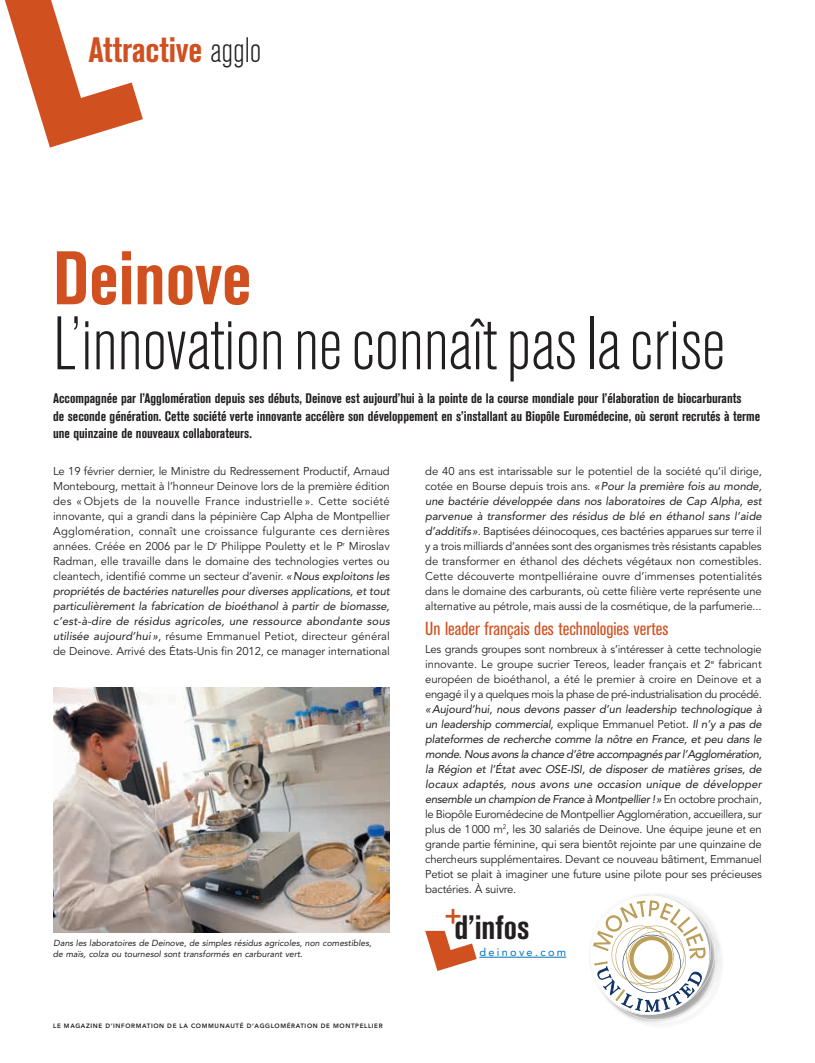
<style>
.page{position:relative;width:815px;height:1063px;background:#fff}
.page>*{position:absolute;margin:0;border:0;box-sizing:border-box;transform-origin:0 0}
.Agglo-durable_titre{font:300 condensed 75px "Akzidenz Grotesk BE";color:#231f20}
.Agglo-durable_titre-2{font:700 condensed 75px "Akzidenz Grotesk BE";color:#d05020}
.t1{font:700 condensed 35px "Akzidenz Grotesk BE";color:#d05020}
.t2{font:700 condensed 33.5px "Akzidenz Grotesk BE";color:#231f20}
.t3{font:700 condensed 33.5px "Akzidenz Grotesk BE";color:#d05020}
.A_Durable_sur-titre{font:condensed 18.75px "Akzidenz Grotesk BE";color:#d05020}
.t4{font:700 condensed 13.75px/17.5px "Akzidenz Grotesk BE";color:#231f20}
.texte_courant{font:11.25px/15px "Avenir";letter-spacing:-.015em;color:#231f20;text-align:justify}
.t5{font:11px "Avenir";letter-spacing:.21em;color:#0072bc}
.texte_courant-2{font:italic 8.75px "Avenir";color:#231f20}
.t6{font:800 6.25px "Avenir";letter-spacing:.1em;color:#231f20}
.s1{font-weight:300;color:#231f20}
.s2{font-style:italic}
</style>
<div class="page">
<svg style="left:593px;top:894px;width:128px;height:130px"></svg>
<svg style="left:5px;top:0;width:138px;height:148px"></svg>
<img style="left:53px;top:688px;width:337px;height:244px">
<svg style="left:425px;top:931px;width:52px;height:40px"></svg>
<hr style="left:479px;top:957px;width:87px;height:1px;background:#0072bc">
<p class="t1" style="left:89px;top:30px;width:174px">Attractive <span class="s1">agglo</span></p>
<p class="Agglo-durable_titre-2" style="left:53px;top:235px;width:200px">Deinove</p>
<p class="Agglo-durable_titre" style="left:53px;top:303px;width:674px">L’innovationneconnaîtpaslacrise</p>
<p class="t4" style="left:53px;top:390px;width:690px">Accompagnée par l’Agglomération depuis ses débuts, Deinove est aujourd’hui à la pointe de la course mondiale pour l’élaboration de biocarburants</p>
<p class="t4" style="left:53px;top:407px;width:709px">de seconde génération. Cette société verte innovante accélère son développement en s’installant au Biopôle Euromédecine, où seront recrutés à terme une quinzaine de nouveaux collaborateurs.</p>
<p class="texte_courant" style="left:53px;top:464px;width:338px">Le 19 février dernier, le Ministre du Redressement Productif, Arnaud Montebourg, mettait à l’honneur Deinove lors de la première édition des « Objets de la nouvelle France industrielle ». Cette société innovante, qui a grandi dans la pépinière Cap Alpha de Montpellier Agglomération, connaît une croissance fulgurante ces dernières années. Créée en 2006 par le D<sup>r</sup> Philippe Pouletty et le P<sup>r</sup> Miroslav Radman, elle travaille dans le domaine des technologies vertes ou cleantech, identifié comme un secteur d’avenir. <span class="s2">«Nous exploitons les propriétés de bactéries naturelles pour diverses applications, et tout particulièrement la fabrication de bioéthanol à partir de biomasse, c’est-à-dire de résidus agricoles, une ressource abondante sous utilisée aujourd’hui »</span>, résume Emmanuel Petiot, directeur général de Deinove. Arrivé des États-Unis fin 2012, ce manager international</p>
<p class="texte_courant" style="left:425px;top:464px;width:338px">de 40 ans est intarissable sur le potentiel de la société qu’il dirige, cotée en Bourse depuis trois ans. <span class="s2">«Pour la première fois au monde, une bactérie développée dans nos laboratoires de Cap Alpha, est parvenue à transformer des résidus de blé en éthanol sans l’aide d’additifs»</span>. Baptisées déinocoques, ces bactéries apparues sur terre il y a trois milliards d’années sont des organismes très résistants capables de transformer en éthanol des déchets végétaux non comestibles.<br>Cette découverte montpelliéraine ouvre d’immenses potentialités dans le domaine des carburants, où cette filière verte représente une alternative au pétrole, mais aussi de la cosmétique, de la parfumerie...</p>
<p class="A_Durable_sur-titre" style="left:425px;top:618px;width:245px">Un leader français des technologies vertes</p>
<p class="texte_courant" style="left:425px;top:642px;width:338px">Les grands groupes sont nombreux à s’intéresser à cette technologie innovante. Le groupe sucrier Tereos, leader français et 2<sup>e</sup> fabricant européen de bioéthanol, a été le premier à croire en Deinove et a engagé il y a quelques mois la phase de pré-industrialisation du procédé. <span class="s2">«Aujourd’hui, nous devons passer d’un leadership technologique à un leadership commercial,</span> explique Emmanuel Petiot<span class="s2">. Il n’y a pas de plateformes de recherche comme la nôtre en France, et peu dans le monde. Nous avons la chance d’être accompagnés par l’Agglomération, la Région et l’État avec OSE-ISI, de disposer de matières grises, de locaux adaptés, nous avons une occasion unique de développer ensemble un champion de France à Montpellier !»</span> En octobre prochain, le Biopôle Euromédecine de Montpellier Agglomération, accueillera, sur plus de 1000 m<sup>2</sup>, les 30 salariés de Deinove. Une équipe jeune et en grande partie féminine, qui sera bientôt rejointe par une quinzaine de chercheurs supplémentaires. Devant ce nouveau bâtiment, Emmanuel Petiot se plait à imaginer une future usine pilote pour ses précieuses bactéries. À suivre.</p>
<p class="texte_courant-2" style="left:54px;top:938px;width:319px">Dans les laboratoires de Deinove, de simples résidus agricoles, non comestibles,</p>
<p class="texte_courant-2" style="left:53px;top:949px;width:251px">de maïs, colza ou tournesol sont transformés en carburant vert.</p>
<p class="t6" style="left:53px;top:1022px;width:331px">LE MAGAZINE D’INFORMATION DE LA COMMUNAUTÉ D’AGGLOMÉRATION DE MONTPELLIER</p>
<p class="t3" style="left:445px;top:895px;width:18px">+</p>
<p class="t2" style="left:454px;top:908px;width:77px">d’infos</p>
<p class="t5" style="left:479px;top:946px;width:88px">deinove.com</p>
</div>
